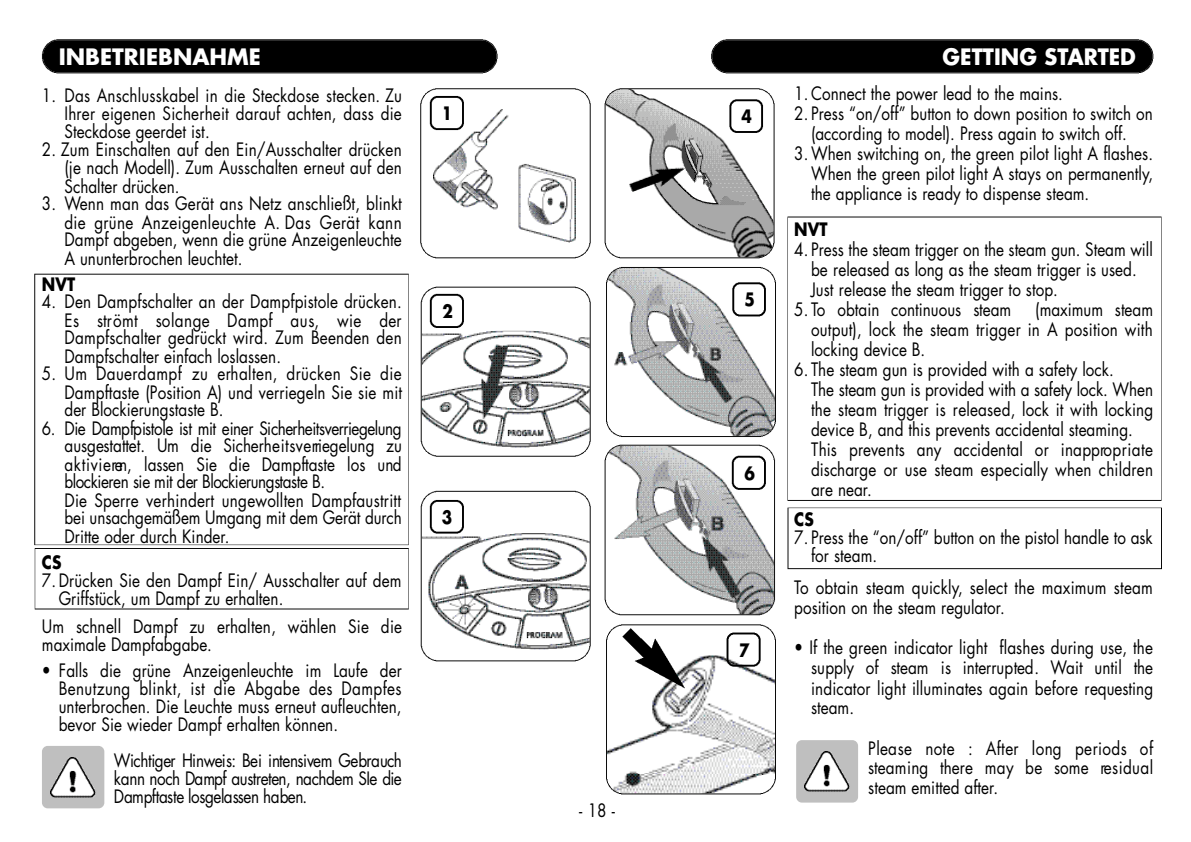
<style>
.page{position:relative;width:1191px;height:842px;background:#fff}
.page>*{position:absolute;margin:0;border:0;box-sizing:border-box;transform-origin:0 0}
.t1{font:700 22px "Futura";color:#fff}
.t2{font:700 22px "Futura";color:#fff;scale:.95 1}
.t3{font:18px/20px "Futura";color:#000;text-align:justify;scale:.85 1}
.t4{font:18px "Futura";letter-spacing:-.03em;color:#000;scale:.85 1}
.t5{font:18px "Futura";letter-spacing:.025em;color:#000;scale:.85 1}
.t6{font:700 18px "Futura";color:#000;scale:.85 1}
</style>
<div class="page">
<svg style="left:42px;top:39px;width:455px;height:34px;background:#080808"></svg>
<svg style="left:711px;top:39px;width:442px;height:34px;background:#090909"></svg>
<div style="left:42px;top:746px;width:62px;height:62px;background:#bfbfbf"></div>
<img style="left:50px;top:757px;width:46px;height:40px">
<svg style="left:796px;top:740px;width:62px;height:62px;background:#bebebe"></svg>
<img style="left:804px;top:751px;width:46px;height:40px">
<svg style="left:420px;top:88px;width:171px;height:170px"></svg>
<svg style="left:421px;top:286px;width:170px;height:170px"></svg>
<svg style="left:421px;top:490px;width:170px;height:171px"></svg>
<svg style="left:604px;top:88px;width:170px;height:170px"></svg>
<svg style="left:606px;top:267px;width:170px;height:170px"></svg>
<svg style="left:604px;top:444px;width:171px;height:171px"></svg>
<svg style="left:606px;top:624px;width:170px;height:170px"></svg>
<svg style="left:34px;top:273px;width:375px;height:272px"></svg>
<svg style="left:787px;top:216px;width:374px;height:285px"></svg>
<svg style="left:35px;top:548px;width:374px;height:61px"></svg>
<svg style="left:787px;top:507px;width:375px;height:62px"></svg>
<p class="t1" style="left:59px;top:46px;width:204px">INBETRIEBNAHME</p>
<p class="t2" style="left:942px;top:46px;width:205px">GETTING STARTED</p>
<p class="t3" style="left:794px;top:85px;width:318px">1. Connect the power lead to the mains.</p>
<p class="t3" style="left:794px;top:105px;width:423px;text-align:center">2. Press “on/off” button to down position to switch on (according to model). Press again to switch off.</p>
<p class="t3" style="left:811px;top:145px;width:404px;text-indent:-17px">3. When switching on, the green pilot light A flashes.<br>When the green pilot light A stays on permanently, the appliance is ready to dispense steam.</p>
<p class="t6" style="left:794px;top:221px;width:41px">NVT</p>
<p class="t3" style="left:811px;top:241px;width:403px;text-align:left;text-indent:-17px">4. Press the steam trigger on the steam gun. Steam will be released as long as the steam trigger is used.<br>Just release the steam trigger to stop.</p>
<p class="t3" style="left:794px;top:301px;width:257px">5. To obtain continuous steam</p>
<p class="t3" style="left:65px;top:88px;width:399px;line-height:18px;text-indent:-23px">1. Das Anschlusskabel in die Steckdose stecken. Zu Ihrer eigenen Sicherheit darauf achten, dass die Steckdose geerdet ist.</p>
<p class="t3" style="left:65px;top:142px;width:398px;line-height:18px;text-indent:-23px">2. Zum Einschalten auf den Ein/Ausschalter drücken (je nach Modell). Zum Ausschalten erneut auf den Schalter drücken.</p>
<p class="t3" style="left:65px;top:196px;width:398px;line-height:18px;text-indent:-23px">3. Wenn man das Gerät ans Netz anschließt, blinkt die grüne Anzeigenleuchte A. Das Gerät kann Dampf abgeben, wenn die grüne Anzeigenleuchte A ununterbrochen leuchtet.</p>
<p class="t6" style="left:42px;top:275px;width:41px">NVT</p>
<p class="t3" style="left:65px;top:294px;width:398px;line-height:18px;text-indent:-23px">4. Den Dampfschalter an der Dampfpistole drücken.<br>Es strömt solange Dampf aus, wie der Dampfschalter gedrückt wird. Zum Beenden den Dampfschalter einfach loslassen.</p>
<p class="t5" style="left:42px;top:365px;width:425px">5. Um Dauerdampf zu erhalten, drücken Sie die</p>
<p class="t3" style="left:65px;top:383px;width:399px">Dampftaste (Position A) und verriegeln Sie sie mit</p>
<p class="t3" style="left:65px;top:401px;width:189px">der Blockierungstaste B.</p>
<p class="t4" style="left:42px;top:419px;width:425px">6 . Die Dampfpistole ist mit einer Sicherh e itsve rrie g e lu n g</p>
<p class="t3" style="left:65px;top:437px;width:398px">ausgestattet. Um die Sicherh e its v e rriegelung zu</p>
<p class="t3" style="left:65px;top:455px;width:398px">a k tiv ie ren, lassen Sie die Dampftaste los und</p>
<p class="t4" style="left:65px;top:473px;width:308px">b lo ckie ren sie mit der Blockierungstaste B.</p>
<p class="t3" style="left:65px;top:491px;width:397px">Die Sperre verhindert ungewollten Dampfaustritt</p>
<p class="t3" style="left:65px;top:509px;width:398px">bei unsachgemäßem Umgang mit dem Gerät durch</p>
<p class="t3" style="left:65px;top:527px;width:196px">Dritte oder durch Kinder.</p>
<p class="t6" style="left:42px;top:553px;width:24px">CS</p>
<p class="t3" style="left:59px;top:572px;width:405px;line-height:17.8px;text-indent:-17px">7. Drücken Sie den Dampf Ein/ Ausschalter auf dem<br>Griffstück, um Dampf zu erhalten.</p>
<p class="t3" style="left:42px;top:618px;width:425px;line-height:18.2px">Um schnell Dampf zu erhalten, wählen Sie die maximale Dampfabgabe.</p>
<p class="t3" style="left:59px;top:662px;width:405px;line-height:18px;text-indent:-17px">• Falls die grüne Anzeigenleuchte im Laufe der Benutzung blinkt, ist die Abgabe des Dampfes unterbrochen. Die Leuchte muss erneut aufleuchten, bevor Sie wieder Dampf erhalten können.</p>
<p class="t3" style="left:114px;top:752px;width:340px;line-height:18px">Wichtiger Hinweis: Bei intensivem Gebrauch kann noch Dampf austreten, nachdem SIe die Dampftaste losgelassen haben.</p>
<p class="t6" style="left:442px;top:105px;width:14px">1</p>
<p class="t6" style="left:741px;top:108px;width:14px">4</p>
<p class="t6" style="left:744px;top:291px;width:14px">5</p>
<p class="t3" style="left:811px;top:301px;width:404px;text-indent:224px">(maximum steam output), lock the steam trigger in A position with locking device B.</p>
<p class="t3" style="left:811px;top:361px;width:404px;text-align:left;text-indent:-17px">6. The steam gun is provided with a safety lock.<br>The steam gun is provided with a safety lock. When the steam trigger is released, lock it with locking device B, and this prevents accidental steaming.<br>This prevents any accidental or inappro p ria te discharge or use steam especially when children are near.</p>
<p class="t6" style="left:794px;top:511px;width:24px">CS</p>
<p class="t3" style="left:811px;top:530px;width:403px;line-height:18.2px;text-indent:-17px">7. Press the “on/off” button on the pistol handle to ask for steam.</p>
<p class="t3" style="left:794px;top:578px;width:423px">To obtain steam quickly, select the maximum steam position on the steam regulator.</p>
<p class="t3" style="left:811px;top:639px;width:404px;text-indent:-17px">• If the green indicator light flashes during use, the supply of steam is interrupted. Wait until the indicator light illuminates again before requesting steam.</p>
<p class="t3" style="left:868px;top:739px;width:337px">Please note : After long periods of steaming there may be some re sid u a l steam emitted after.</p>
<p class="t6" style="left:442px;top:303px;width:14px">2</p>
<p class="t6" style="left:744px;top:464px;width:14px">6</p>
<p class="t6" style="left:442px;top:509px;width:14px">3</p>
<p class="t6" style="left:739px;top:641px;width:14px">7</p>
<p class="t3" style="left:579px;top:802px;width:44px">-18-</p>
</div>
